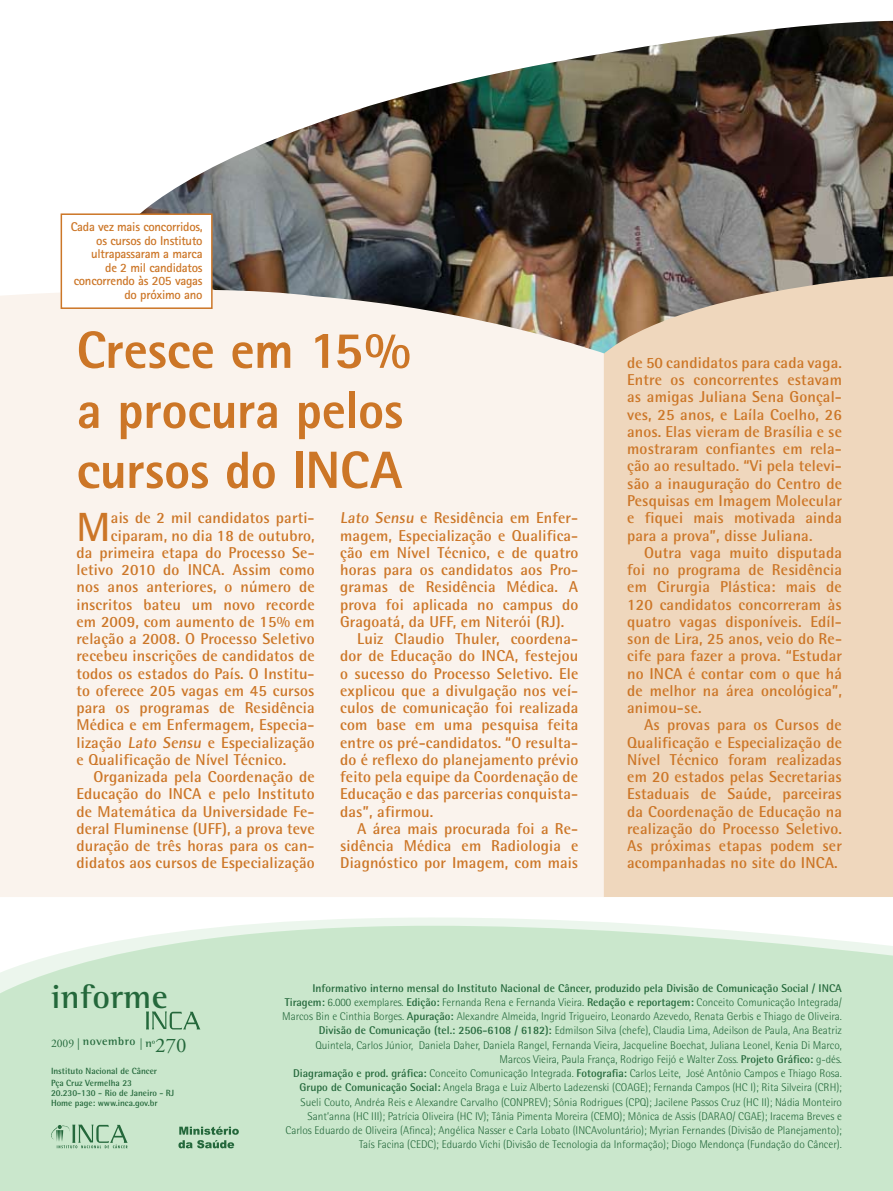
<style>
.page{position:relative;width:893px;height:1191px;background:#fff}
.page>*{position:absolute;margin:0;border:0;box-sizing:border-box;transform-origin:0 0}
.t1{font:800 52.5px/60px "Rotis Sans Serif";letter-spacing:-.005em;color:#cc7627}
.t2{font:700 40.8px "Rotis Semi Sans";color:#cc7627}
.t3{font:700 34.05px "Rotis Semi Serif";letter-spacing:.01em;color:#24683b}
.t4{font:700 15.75px/17.2px "Rotis Semi Sans";letter-spacing:.01em;color:#cc7627;text-align:justify}
.t5{font:700 12.75px/13.5px "Rotis Sans Serif";letter-spacing:-.02em;color:#cc7627;text-align:right}
.t6{font:700 11.55px "Rotis Semi Serif";letter-spacing:.04em;color:#24683b}
.t7{font:300 11.25px/14.2px "Rotis Semi Sans";color:#24683b;text-align:right}
.t8{font:700 9px/11.9px "Rotis Semi Sans";color:#24683b}
.s1{font-family:"Adobe Garamond Pro";font-weight:400}
.s2{font-family:"Adobe Garamond Pro";font-weight:400;font-size:20.85px}
.s3{font-weight:700}
</style>
<div class="page">
<img style="left:141px;top:21px;width:752px;height:260px">
<svg style="left:0;top:918px;width:893px;height:273px;background:#cde8cf"></svg>
<svg style="left:146px;top:1011px;width:54px;height:18px"></svg>
<svg style="left:46px;top:1124px;width:82px;height:24px;background:#a6cbad"></svg>
<svg style="left:178px;top:1140px;width:56px;height:8px"></svg>
<svg style="left:179px;top:1126px;width:60px;height:8px"></svg>
<div style="left:0;top:281px;width:604px;height:616px;background:#faf3ed"></div>
<div style="left:604px;top:273px;width:289px;height:624px;background:#efd7bd"></div>
<div style="left:61px;top:214px;width:151px;height:94px;background:#fff"></div>
<div style="left:61px;top:213px;width:152px;height:96px;border:2px solid #cc7627"></div>
<p class="t5" style="left:71px;top:220px;width:133px">Cada vez mais concorridos, os cursos do Instituto ultrapassaram a marca<br>de 2 mil candidatos concorrendo às 205 vagas do próximo ano</p>
<h1 class="t1" style="left:77px;top:319px;width:336px">Cresce em 15% a procura pelos cursos do IN CA</h1>
<p class="t4" style="left:340px;top:509px;width:240px">Lato Sensu e Residência em Enfer-</p>
<p class="t4" style="left:340px;top:526px;width:240px">magem, Especialização e Qualifica-</p>
<p class="t4" style="left:340px;top:543px;width:240px">ção em Nível Técnico, e de quatro</p>
<p class="t4" style="left:340px;top:561px;width:240px">horas para os candidatos aos Pro-</p>
<p class="t4" style="left:340px;top:578px;width:240px">gramas de Residência Médica. A</p>
<p class="t4" style="left:340px;top:595px;width:240px">prova foi aplicada no campus do</p>
<p class="t4" style="left:340px;top:612px;width:226px">Gragoatá, da UFF, em Niterói (RJ).</p>
<p class="t4" style="left:357px;top:630px;width:223px">Luiz Claudio Thuler, coordena-</p>
<p class="t4" style="left:340px;top:647px;width:240px">dor de Educação do INCA, festejou</p>
<p class="t4" style="left:340px;top:664px;width:240px">o sucesso do Processo Seletivo. Ele</p>
<p class="t4" style="left:340px;top:681px;width:240px">explicou que a divulgação nos veí-</p>
<p class="t4" style="left:340px;top:699px;width:240px">culos de comunicação foi realizada</p>
<p class="t4" style="left:340px;top:716px;width:240px">com base em uma pesquisa feita</p>
<p class="t4" style="left:340px;top:733px;width:240px">entre os pré-candidatos. “O resulta-</p>
<p class="t4" style="left:340px;top:750px;width:240px">do é reflexo do planejamento prévio</p>
<p class="t4" style="left:340px;top:768px;width:240px">feito pela equipe da Coordenação de</p>
<p class="t4" style="left:340px;top:785px;width:240px">Educação e das parcerias conquista-</p>
<p class="t4" style="left:340px;top:802px;width:95px">das”, afirmou.</p>
<p class="t4" style="left:357px;top:819px;width:223px">A área mais procurada foi a Re-</p>
<p class="t4" style="left:340px;top:837px;width:240px">sidência Médica em Radiologia e</p>
<p class="t4" style="left:340px;top:854px;width:240px">Diagnóstico por Imagem, com mais</p>
<h2 class="t2" style="left:77px;top:502px;width:35px">M</h2>
<p class="t4" style="left:111px;top:509px;width:205px">ais de 2 mil candidatos parti-</p>
<p class="t4" style="left:111px;top:526px;width:205px">ciparam, no dia 18 de outubro,</p>
<p class="t4" style="left:77px;top:543px;width:240px">da primeira etapa do Processo Se-</p>
<p class="t4" style="left:77px;top:561px;width:240px">letivo 2010 do INCA. Assim como</p>
<p class="t4" style="left:77px;top:578px;width:240px">nos anos anteriores, o número de</p>
<p class="t4" style="left:77px;top:595px;width:240px">inscritos bateu um novo recorde</p>
<p class="t4" style="left:77px;top:612px;width:240px">em 2009, com aumento de 15% em</p>
<p class="t4" style="left:77px;top:630px;width:240px">relação a 2008. O Processo Seletivo</p>
<p class="t4" style="left:77px;top:647px;width:240px">recebeu inscrições de candidatos de</p>
<p class="t4" style="left:77px;top:664px;width:240px">todos os estados do País. O Institu-</p>
<p class="t4" style="left:77px;top:681px;width:240px">to oferece 205 vagas em 45 cursos</p>
<p class="t4" style="left:77px;top:699px;width:240px">para os programas de Residência</p>
<p class="t4" style="left:77px;top:716px;width:240px">Médica e em Enfermagem, Especia-</p>
<p class="t4" style="left:77px;top:733px;width:240px">lização Lato Sensu e Especialização</p>
<p class="t4" style="left:77px;top:750px;width:211px">e Qualificação de Nível Técnico.</p>
<p class="t4" style="left:94px;top:768px;width:223px">Organizada pela Coordenação de</p>
<p class="t4" style="left:77px;top:785px;width:240px">Educação do INCA e pelo Instituto</p>
<p class="t4" style="left:77px;top:802px;width:240px">de Matemática da Universidade Fe-</p>
<p class="t4" style="left:77px;top:819px;width:240px">deral Fluminense (UFF), a prova teve</p>
<p class="t4" style="left:77px;top:837px;width:240px">duração de três horas para os can-</p>
<p class="t4" style="left:77px;top:854px;width:240px">didatos aos cursos de Especialização</p>
<p class="t4" style="left:627px;top:354px;width:216px">de 50 candidatos para cada vaga.<br>Entre os concorrentes estavam as amigas Juliana Sena Gonçal&shy;ves, 25 anos, e Laíla Coelho, 26 anos. Elas vieram de Brasília e se mostraram confiantes em rela&shy;ção ao resultado. “Vi pela televi&shy;são a inauguração do Centro de Pesquisas em Imagem Molecular e fiquei mais motivada ainda para a prova”, disse Juliana.</p>
<p class="t4" style="left:627px;top:543px;width:216px;text-indent:17px">Outra vaga muito disputada foi no programa de Residência em Cirurgia Plástica: mais de 120 candidatos concorreram às quatro vagas disponíveis. Edíl&shy;son de Lira, 25 anos, veio do Re&shy;cife para fazer a prova. “Estudar no INCA é contar com o que há de melhor na área oncológica”, animou-se.</p>
<p class="t4" style="left:627px;top:716px;width:216px;text-indent:17px">As provas para os Cursos de Qualificação e Especialização de Nível Técnico foram realizadas em 20 estados pelas Secretarias Estaduais de Saúde, parceiras da Coordenação de Educação na realização do Processo Seletivo.<br>As próximas etapas podem ser acompanhadas no site do INCA.</p>
<h3 class="t3" style="left:51px;top:976px;width:118px">informe</h3>
<p class="t6" style="left:51px;top:1034px;width:137px"><span class="s1">2009 |</span> novembro <span class="s1">|</span> nº<span class="s2">270</span></p>
<p class="t8" style="left:51px;top:1065px;width:108px">Instituto Nacional de Câncer<br>Pça Cruz Vermelha 23</p>
<p class="t8" style="left:51px;top:1088px;width:125px;line-height:9.8px">20.230-130 - Rio de Janeiro - RJ<br>Home page: www.inca.gov.br</p>
<p class="t7" style="left:282px;top:980px;width:561px"><span class="s3">Informativo interno mensal do Instituto Nacional de Câncer, produzido pela Divisão de Comunicação Social / INCA Tiragem:</span> 6.000 exemplares. <span class="s3">Edição:</span> Fernanda Rena e Fernanda Vieira. <span class="s3">Redação e reportagem:</span> Conceito Comunicação Integrada/ Marcos Bin e Cinthia Borges. <span class="s3">Apuração:</span> Alexandre Almeida, Ingrid Trigueiro, Leonardo Azevedo, Renata Gerbis e Thiago de Oliveira.<br><span class="s3">Divisão de Comunicação (tel.: 2506-6108 / 6182):</span> Edmilson Silva (chefe), Claudia Lima, Adeilson de Paula, Ana Beatriz Quintela, Carlos Júnior, Daniela Daher, Daniela Rangel, Fernanda Vieira, Jacqueline Boechat, Juliana Leonel, Kenia Di Marco, Marcos Vieira, Paula França, Rodrigo Feijó e Walter Zoss. <span class="s3">Projeto Gráfico:</span> g-dés.<br><span class="s3">Diagramação e prod. gráfica:</span> Conceito Comunicação Integrada. <span class="s3">Fotografia:</span> Carlos Leite, José Antônio Campos e Thiago Rosa.<br><span class="s3">Grupo de Comunicação Social:</span> Angela Braga e Luiz Alberto Ladezenski (COAGE); Fernanda Campos (HC I); Rita Silveira (CRH); Sueli Couto, Andréa Reis e Alexandre Carvalho (CONPREV); Sônia Rodrigues (CPQ); Jacilene Passos Cruz (HC II); Nádia Monteiro Sant’anna (HC III); Patrícia Oliveira (HC IV); Tânia Pimenta Moreira (CEMO); Mônica de Assis (DARAO/ CGAE); Iracema Breves e Carlos Eduardo de Oliveira (Afinca); Angélica Nasser e Carla Lobato (INCAvoluntário); Myrian Fernandes (Divisão de Planejamento); Taís Facina (CEDC); Eduardo Vichi (Divisão de Tecnologia da Informação); Diogo Mendonça (Fundação do Câncer).</p>
</div>
